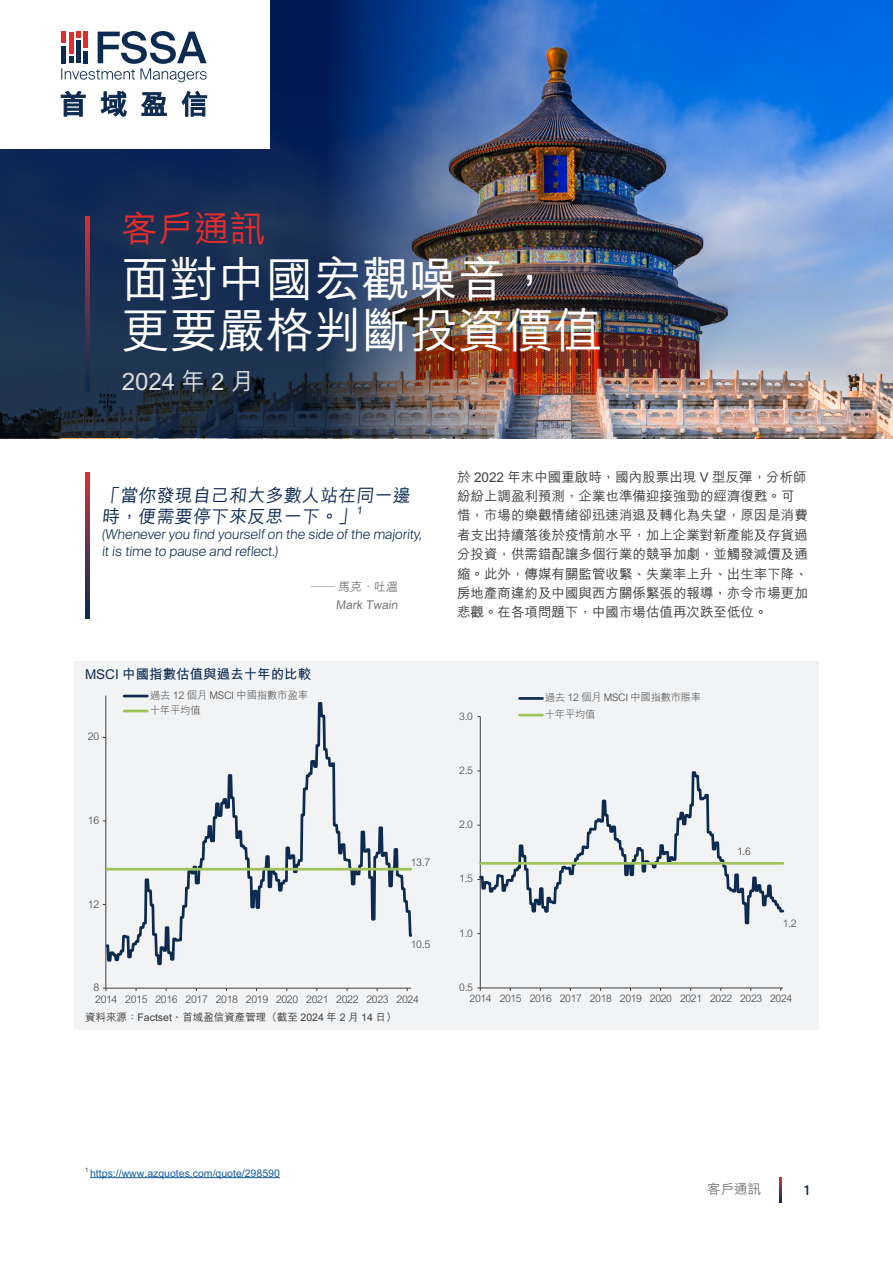
<style>
.page{position:relative;width:893px;height:1263px;background:#fff}
.page>*{position:absolute;margin:0;border:0;box-sizing:border-box;transform-origin:0 0}
.cover_2{font:500 48px/51px "M Hei HK";color:#fff}
.cover_1{font:500 36px "M Hei HK";color:#e32c2c}
.Date{font:500 24px "M Hei HK";color:#dcdddf}
.pull_quote_table{font:500 18px/21px "M Hei HK";color:#0d2b51}
.Body{font:500 13.5px/19.4px "M Hei HK";color:#3e3e3f}
.pull_quote_table-2{font:300 13.5px/16.5px "Suisse Intl";color:#0d2b51}
.chart_title{font:700 13.5px "M Hei HK";color:#0d2b51}
.t1{font:500 13.5px "M Hei HK";color:#76787b}
.t2{font:500 13.5px "Suisse Intl";color:#0d2b51}
.pull_quote_2{font:500 12px/18px "M Hei HK";color:#76787b;text-align:right}
.t3{font:300 10.5px/15px "M Hei HK";letter-spacing:-.035em;color:#3e3e3f}
.source{font:500 10.5px "M Hei HK";color:#175d9e}
.source-2{font:500 10.5px "M Hei HK";color:#3e3e3f}
.pull_quote_table-3{font:500 10.5px "M Hei HK";color:#0d2b51}
.t4{font:300 10.35px/16.6px "M Hei HK";letter-spacing:-.035em;color:#3e3e3f}
.source-3{font:500 6.15px "M Hei HK";color:#3e3e3f}
</style>
<div class="page">
<svg style="left:779px;top:1177px;width:2px;height:25px"></svg>
<img style="left:648px;top:0;width:245px;height:438px">
<img style="left:0;top:0;width:648px;height:438px">
<svg style="left:85px;top:216px;width:5px;height:176px"></svg>
<svg style="left:85px;top:472px;width:5px;height:147px"></svg>
<div style="left:0;top:0;width:269px;height:148px;background:#fff"></div>
<svg style="left:61px;top:91px;width:24px;height:25px"></svg>
<svg style="left:101px;top:91px;width:25px;height:25px"></svg>
<svg style="left:141px;top:92px;width:25px;height:24px"></svg>
<svg style="left:182px;top:91px;width:25px;height:25px"></svg>
<svg style="left:61px;top:31px;width:146px;height:51px"></svg>
<hr style="left:90px;top:1177px;width:190px;height:1px;background:#175d9e">
<div style="left:74px;top:661px;width:745px;height:369px;background:#f2f3f4"></div>
<hr style="left:105px;top:696px;width:1px;height:292px;background:#3e3e3f">
<hr style="left:106px;top:988px;width:305px;height:1px;background:#3e3e3f">
<svg style="left:104px;top:701px;width:309px;height:265px"></svg>
<svg style="left:104px;top:866px;width:309px;height:6px"></svg>
<hr style="left:124px;top:695px;width:23px;height:2px;background:#0d2b51">
<hr style="left:124px;top:710px;width:23px;height:2px;background:#a0c459">
<hr style="left:480px;top:716px;width:1px;height:272px;background:#3e3e3f">
<hr style="left:480px;top:987px;width:303px;height:1px;background:#3e3e3f">
<svg style="left:477px;top:987px;width:4px;height:4px"></svg>
<svg style="left:478px;top:770px;width:307px;height:156px"></svg>
<svg style="left:478px;top:861px;width:307px;height:5px"></svg>
<hr style="left:519px;top:697px;width:23px;height:3px;background:#0d2b51">
<hr style="left:519px;top:714px;width:23px;height:2px;background:#a0c459">
<p class="cover_1" style="left:122px;top:202px;width:145px">客戶通訊</p>
<p class="cover_2" style="left:122px;top:251px;width:481px">面對中國宏觀噪音，更要嚴格判斷投資價值</p>
<p class="Date" style="left:122px;top:364px;width:134px">2024 年 2 月</p>
<p class="pull_quote_table" style="left:102px;top:483px;width:313px">「當你發現自己和大多數人站在同一邊時，便需要停下來反思一下。」</p>
<p class="pull_quote_table-3" style="left:356px;top:502px;width:9px">1</p>
<p class="pull_quote_table-2" style="left:102px;top:526px;width:324px">(Wheneveryou find yourselfon the side ofthe majority, itis time to pause and reflect.)</p>
<p class="pull_quote_2" style="left:310px;top:577px;width:90px">—— 馬克．吐溫<br>Mark Twain</p>
<p class="chart_title" style="left:85px;top:664px;width:228px">MSCI 中國指數估值與過去十年的比較</p>
<p class="t3" style="left:88px;top:729px;width:13px">20</p>
<p class="t3" style="left:88px;top:812px;width:13px">16</p>
<p class="t3" style="left:88px;top:896px;width:13px">12</p>
<p class="t3" style="left:93px;top:979px;width:7px">8</p>
<p class="t3" style="left:150px;top:687px;width:160px">過去 12 個月 MSCI 中國指數市盈率十年平均值</p>
<p class="t3" style="left:411px;top:854px;width:21px">13.7</p>
<p class="t3" style="left:411px;top:937px;width:21px">10.5</p>
<p class="t3" style="left:95px;top:991px;width:325px">2014 2015 2016 2017 2018 2019 2020 2021 2022 2023 2024</p>
<p class="source-2" style="left:85px;top:1009px;width:313px">資料來源：Factset、首域盈信資產管理（截至 2024 年 2 月 14 日）</p>
<p class="Body" style="left:457px;top:466px;width:352px">於 2022 年末中國重啟時，國內股票出現 V 型反彈，分析師紛紛上調盈利預測，企業也準備迎接強勁的經濟復甦。可惜，市場的樂觀情緒卻迅速消退及轉化為失望，原因是消費者支出持續落後於疫情前水平，加上企業對新產能及存貨過分投資，供需錯配讓多個行業的競爭加劇，並觸發減價及通縮。此外，傳媒有關監管收緊、失業率上升、出生率下降、房地產商違約及中國與西方關係緊張的報導，亦令市場更加悲觀。在各項問題下，中國市場估值再次跌至低位。</p>
<p class="t4" style="left:459px;top:707px;width:15px">3.0</p>
<p class="t4" style="left:459px;top:761px;width:15px">2.5</p>
<p class="t4" style="left:459px;top:816px;width:15px">2.0</p>
<p class="t4" style="left:459px;top:870px;width:15px">1.5</p>
<p class="t4" style="left:459px;top:924px;width:15px">1.0</p>
<p class="t4" style="left:459px;top:978px;width:15px">0.5</p>
<p class="t4" style="left:545px;top:689px;width:158px">過去 12 個月 MSCI 中國指數市賬率十年平均值</p>
<p class="t4" style="left:737px;top:842px;width:15px">1.6</p>
<p class="t4" style="left:783px;top:914px;width:15px">1.2</p>
<p class="t4" style="left:470px;top:990px;width:324px">2014 2015 2016 2017 2018 2019 2020 2021 2022 2023 2024</p>
<p class="source-3" style="left:85px;top:1165px;width:5px">1</p>
<p class="source" style="left:90px;top:1165px;width:191px">https://www.azquotes.com/quote/298590</p>
<p class="t1" style="left:707px;top:1179px;width:55px">客戶通訊</p>
<p class="t2" style="left:804px;top:1182px;width:6px">1</p>
</div>
